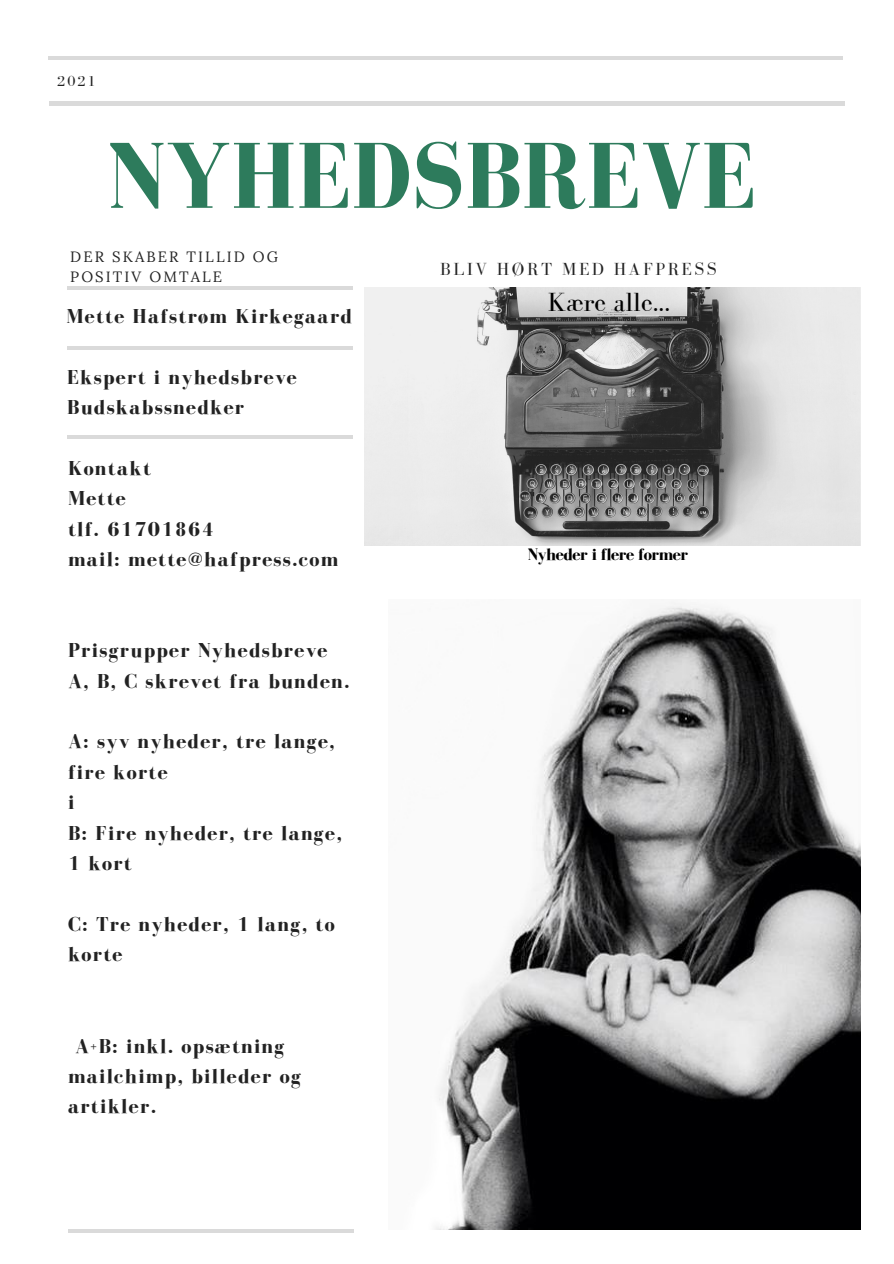
<style>
.page{position:relative;width:894px;height:1264px;background:#fff}
.page>*{position:absolute;margin:0;border:0;box-sizing:border-box;transform-origin:0 0}
.t1{font:700 96.15px "Bodoni FLF";color:#2d7b5c}
.t2{font:27px "Bodoni FLF";color:#000}
.t3{font:700 20.7px/30.5px "Bodoni FLF";letter-spacing:.06em;color:#222}
.t4{font:18px "Bodoni FLF";letter-spacing:.14em;color:#222}
.t5{font:700 17.1px "Bodoni FLF";letter-spacing:-.03em;color:#000}
.t6{font:14.85px/20.2px "Lora";letter-spacing:.14em;color:#222}
.t7{font:14.85px "Bodoni FLF";color:#222}
</style>
<div class="page">
<img style="left:364px;top:287px;width:495px;height:258px">
<hr style="left:68px;top:346px;width:285px;height:3px;background:#000">
<hr style="left:68px;top:436px;width:285px;height:3px;background:#000">
<hr style="left:69px;top:1229px;width:284px;height:3px;background:#000">
<hr style="left:68px;top:286px;width:285px;height:4px;background:#dadada">
<hr style="left:49px;top:57px;width:793px;height:3px;background:#000">
<img style="left:435px;top:602px;width:425px;height:627px">
<hr style="left:49px;top:102px;width:795px;height:3px;background:#000">
<p class="t7" style="left:57px;top:73px;width:40px">2021</p>
<p class="t1" style="left:107px;top:124px;width:650px">NYHEDSBREVE</p>
<p class="t6" style="left:70px;top:246px;width:209px">DER SKABER TILLID OG<br>POSITIV OMTALE</p>
<p class="t3" style="left:66px;top:300px;width:287px">Mette Hafstrøm Kirkegaard</p>
<p class="t3" style="left:67px;top:361px;width:231px">Ekspert i nyhedsbreve</p>
<p class="t3" style="left:67px;top:392px;width:178px">Budskabssnedker</p>
<p class="t3" style="left:68px;top:452px;width:84px">Kontakt</p>
<p class="t3" style="left:68px;top:483px;width:59px">Mette</p>
<p class="t3" style="left:68px;top:513px;width:147px">tlf. 61701864</p>
<p class="t3" style="left:68px;top:543px;width:271px">mail: mette@hafpress.com</p>
<p class="t3" style="left:68px;top:635px;width:283px">Prisgrupper Nyhedsbreve<br>A, B, C skrevet fra bunden.</p>
<p class="t3" style="left:68px;top:726px;width:268px">A: syv nyheder, tre lange, fire korte</p>
<p class="t3" style="left:68px;top:787px;width:8px">i</p>
<p class="t3" style="left:68px;top:817px;width:275px">B: Fire nyheder, tre lange,<br>1 kort</p>
<p class="t3" style="left:68px;top:908px;width:268px">C: Tre nyheder, 1 lang, to korte</p>
<p class="t3" style="left:68px;top:1030px;width:234px;text-indent:7px">A+B: inkl. opsætning mailchimp, billeder og artikler.</p>
<p class="t4" style="left:440px;top:259px;width:278px">BLIV HØRT MED HAFPRESS</p>
<p class="t2" style="left:548px;top:287px;width:124px">Kære alle...</p>
<p class="t5" style="left:527px;top:545px;width:162px">Nyheder i flere former</p>
</div>
